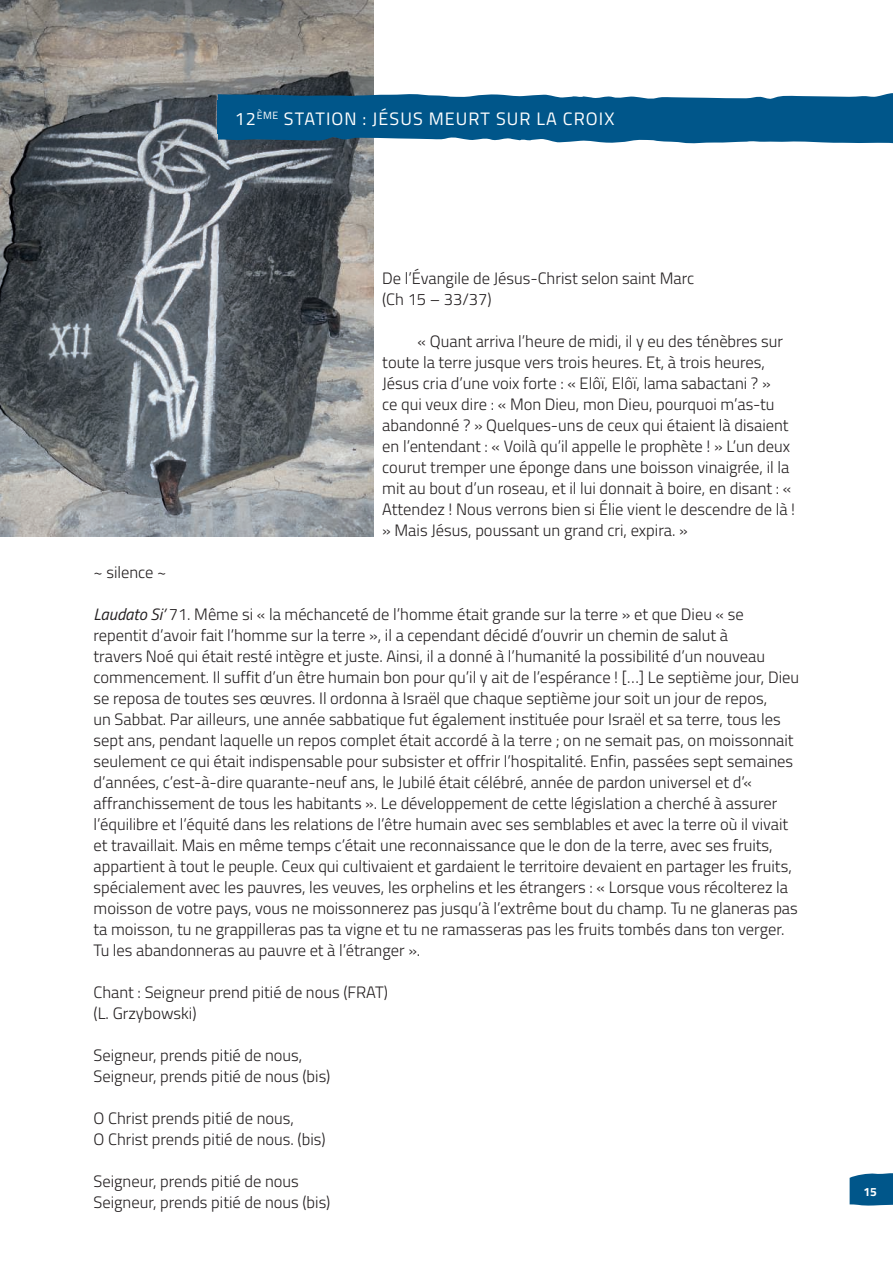
<style>
.page{position:relative;width:893px;height:1263px;background:#fff}
.page>*{position:absolute;margin:0;border:0;box-sizing:border-box;transform-origin:0 0}
.t1{font:18px "Titillium Web";letter-spacing:.06em;color:#fff}
.t2{font:300 16.5px/21px "Titillium Web";color:#231f20}
.t3{font:700 12px "Titillium Web";color:#fff}
.s1{font-weight:400;font-style:italic}
</style>
<div class="page">
<img style="left:0;top:0;width:374px;height:537px">
<svg style="left:218px;top:93px;width:675px;height:51px"></svg>
<div style="left:218px;top:100px;width:675px;height:34px;background:#00568a"></div>
<svg style="left:850px;top:1173px;width:43px;height:33px"></svg>
<p class="t1" style="left:235px;top:108px;width:381px">12<sup>ÈME</sup> STATION : JÉSUS MEURT SUR LA CROIX</p>
<p class="t2" style="left:382px;top:267px;width:313px">De l’Évangile de Jésus-Christ selon saint Marc (Ch 15 – 33/37)</p>
<p class="t2" style="left:382px;top:330px;width:414px;text-indent:35px">« Quant arriva l’heure de midi, il y eu des ténèbres sur toute la terre jusque vers trois heures. Et, à trois heures, Jésus cria d’une voix forte : « Elôï, Elôï, lama sabactani ? »<br>ce qui veux dire : « Mon Dieu, mon Dieu, pourquoi m’as-tu abandonné ? » Quelques-uns de ceux qui étaient là disaient en l’entendant : « Voilà qu’il appelle le prophète ! » L’un deux courut tremper une éponge dans une boisson vinaigrée, il la mit au bout d’un roseau, et il lui donnait à boire, en disant : « Attendez ! Nous verrons bien si Élie vient le descendre de là ! » Mais Jésus, poussant un grand cri, expira. »</p>
<p class="t2" style="left:94px;top:561px;width:74px">~ silence ~</p>
<p class="t2" style="left:94px;top:603px;width:707px"><span class="s1">Laudato Si’</span> 71. Même si « la méchanceté de l’homme était grande sur la terre » et que Dieu « se repentit d’avoir fait l’homme sur la terre », il a cependant décidé d’ouvrir un chemin de salut à<br>travers Noé qui était resté intègre et juste. Ainsi, il a donné à l’humanité la possibilité d’un nouveau commencement. Il suffit d’un être humain bon pour qu’il y ait de l’espérance ! […] Le septième jour, Dieu se reposa de toutes ses œuvres. Il ordonna à Israël que chaque septième jour soit un jour de repos,<br>un Sabbat. Par ailleurs, une année sabbatique fut également instituée pour Israël et sa terre, tous les sept ans, pendant laquelle un repos complet était accordé à la terre ; on ne semait pas, on moissonnait seulement ce qui était indispensable pour subsister et offrir l’hospitalité. Enfin, passées sept semaines d’années, c’est-à-dire quarante-neuf ans, le Jubilé était célébré, année de pardon universel et d’« affranchissement de tous les habitants ». Le développement de cette législation a cherché à assurer l’équilibre et l’équité dans les relations de l’être humain avec ses semblables et avec la terre où il vivait et travaillait. Mais en même temps c’était une reconnaissance que le don de la terre, avec ses fruits, appartient à tout le peuple. Ceux qui cultivaient et gardaient le territoire devaient en partager les fruits, spécialement avec les pauvres, les veuves, les orphelins et les étrangers : « Lorsque vous récolterez la moisson de votre pays, vous ne moissonnerez pas jusqu’à l’extrême bout du champ. Tu ne glaneras pas ta moisson, tu ne grappilleras pas ta vigne et tu ne ramasseras pas les fruits tombés dans ton verger.<br>Tu les abandonneras au pauvre et à l’étranger ».</p>
<p class="t2" style="left:94px;top:981px;width:296px">Chant : Seigneur prend pitié de nous (FRAT) (L. Grzybowski)</p>
<p class="t2" style="left:94px;top:1044px;width:238px">Seigneur, prends pitié de nous,<br>Seigneur, prends pitié de nous (bis)</p>
<p class="t2" style="left:94px;top:1107px;width:233px">O Christ prends pitié de nous,<br>O Christ prends pitié de nous. (bis)</p>
<p class="t2" style="left:94px;top:1170px;width:238px">Seigneur, prends pitié de nous<br>Seigneur, prends pitié de nous (bis)</p>
<p class="t3" style="left:863px;top:1187px;width:15px">15</p>
</div>
